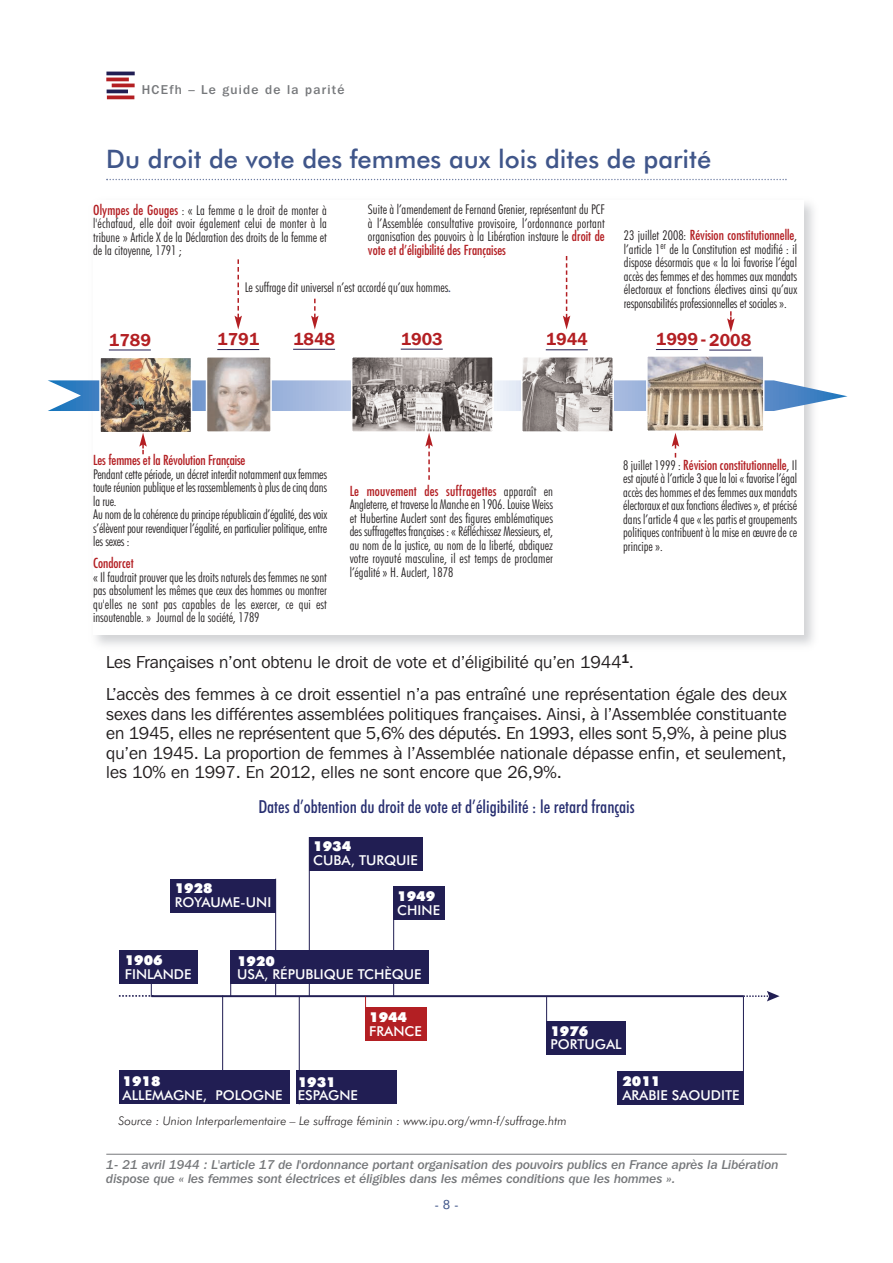
<style>
.page{position:relative;width:893px;height:1263px;background:#fff}
.page>*{position:absolute;margin:0;border:0;box-sizing:border-box;transform-origin:0 0}
.t1{font:500 25.5px "Futura BT";color:#40568a}
.t2{font:500 condensed 18px "Futura BT";color:#272e70}
.t3{font:17.25px/19.5px "Franklin Gothic IT Cby BT";color:#231f20}
.t4{font:600 17.25px "Franklin Gothic IT Cby BT";color:#b31f23}
.t5{font:500 13.65px "Futura BT";color:#fff}
.t6{font:900 13.65px "Futura BT";color:#fff}
.t7{font:300 condensed 13.5px/13.5px "Futura BT";letter-spacing:-.005em;color:#231f20;text-align:justify}
.t8{font:condensed 13.5px "Futura";color:#b31f23}
.t9{font:12.75px/13.5px "Franklin Gothic IT Cby BT Med Ital";color:#76787b}
.t10{font:500 12.75px "Franklin Gothic IT Cby BT";letter-spacing:.105em;color:#76787b}
.t11{font:12.75px "Futura BT";color:#40568a}
.t12{font:italic 300 12px "Futura BT";color:#231f20}
.s1{font-family:"Futura";font-weight:400;color:#b31f23}
.s2{font-family:"Futura";font-weight:400;color:#40568a}
.s3{font-family:"Futura BT";font-weight:300;color:#231f20}
</style>
<div class="page">
<svg style="left:106px;top:179px;width:681px;height:1px"></svg>
<svg style="left:107px;top:75px;width:27px;height:21px"></svg>
<hr style="left:106px;top:72px;width:29px;height:3px;background:#211e53">
<hr style="left:106px;top:78px;width:23px;height:3px;background:#b31f23">
<hr style="left:112px;top:84px;width:23px;height:3px;background:#b31f23">
<hr style="left:107px;top:90px;width:21px;height:3px;background:#211e53">
<hr style="left:107px;top:96px;width:27px;height:3px;background:#b31f23">
<svg style="left:48px;top:380px;width:799px;height:31px"></svg>
<img style="left:102px;top:360px;width:87px;height:70px">
<div style="left:99px;top:357px;width:93px;height:76px;border:2px solid #fff"></div>
<img style="left:524px;top:359px;width:87px;height:71px">
<div style="left:521px;top:356px;width:93px;height:77px;border:2px solid #fff"></div>
<img style="left:354px;top:359px;width:137px;height:71px">
<div style="left:351px;top:356px;width:143px;height:77px;border:2px solid #fff"></div>
<img style="left:209px;top:359px;width:60px;height:71px">
<div style="left:206px;top:356px;width:66px;height:77px;border:2px solid #fff"></div>
<hr style="left:109px;top:350px;width:42px;height:1px;background:#211e53">
<hr style="left:217px;top:349px;width:42px;height:1px;background:#211e53">
<hr style="left:401px;top:349px;width:42px;height:1px;background:#211e53">
<hr style="left:546px;top:350px;width:42px;height:1px;background:#211e53">
<hr style="left:656px;top:349px;width:42px;height:1px;background:#211e53">
<hr style="left:709px;top:350px;width:42px;height:1px;background:#211e53">
<hr style="left:293px;top:349px;width:42px;height:1px;background:#211e53">
<img style="left:649px;top:358px;width:112px;height:71px">
<div style="left:646px;top:355px;width:118px;height:77px;border:2px solid #fff"></div>
<svg style="left:234px;top:259px;width:8px;height:70px"></svg>
<svg style="left:563px;top:256px;width:7px;height:73px"></svg>
<svg style="left:727px;top:311px;width:8px;height:21px"></svg>
<svg style="left:139px;top:433px;width:8px;height:21px"></svg>
<svg style="left:672px;top:433px;width:7px;height:24px"></svg>
<svg style="left:425px;top:433px;width:8px;height:47px"></svg>
<svg style="left:311px;top:299px;width:8px;height:30px"></svg>
<hr style="left:106px;top:1154px;width:681px;height:1px;background:#76787b">
<hr style="left:151px;top:995px;width:593px;height:2px;background:#211e53">
<hr style="left:151px;top:953px;width:1px;height:44px;background:#211e53">
<hr style="left:230px;top:951px;width:1px;height:46px;background:#211e53">
<hr style="left:275px;top:879px;width:1px;height:117px;background:#211e53">
<hr style="left:222px;top:995px;width:1px;height:105px;background:#211e53">
<hr style="left:299px;top:997px;width:1px;height:107px;background:#211e53">
<hr style="left:309px;top:837px;width:1px;height:159px;background:#211e53">
<hr style="left:365px;top:997px;width:1px;height:43px;background:#b31f23">
<hr style="left:393px;top:886px;width:1px;height:110px;background:#211e53">
<hr style="left:546px;top:997px;width:1px;height:58px;background:#211e53">
<hr style="left:743px;top:997px;width:1px;height:107px;background:#211e53">
<svg style="left:743px;top:991px;width:36px;height:10px"></svg>
<svg style="left:119px;top:995px;width:36px;height:2px"></svg>
<div style="left:617px;top:1071px;width:127px;height:33px;background:#211e53"></div>
<div style="left:546px;top:1021px;width:80px;height:34px;background:#211e53"></div>
<div style="left:394px;top:886px;width:51px;height:33px;background:#211e53"></div>
<div style="left:365px;top:1007px;width:62px;height:33px;background:#b31f23"></div>
<div style="left:309px;top:837px;width:114px;height:33px;background:#211e53"></div>
<div style="left:296px;top:1071px;width:101px;height:33px;background:#211e53"></div>
<div style="left:170px;top:879px;width:106px;height:33px;background:#211e53"></div>
<div style="left:230px;top:951px;width:199px;height:33px;background:#211e53"></div>
<div style="left:120px;top:1070px;width:170px;height:33px;background:#211e53"></div>
<div style="left:119px;top:950px;width:78px;height:33px;background:#211e53"></div>
<p class="t10" style="left:142px;top:85px;width:204px">HCEfh – Le guide de la parité</p>
<h1 class="t1" style="left:106px;top:149px;width:606px">Du droit de vote des femmes aux lois dites de parité</h1>
<p class="t7" style="left:93px;top:204px;width:235px"><span class="s1">Olympes de Gouges</span> : « La femme a le droit de monter à l'échafaud, elle doit avoir également celui de monter à la tribune » Article X de la Déclaration des droits de la femme et de la citoyenne, 1791 ;</p>
<p class="t7" style="left:368px;top:204px;width:238px">Suite à l’amendement de Fernand Grenier, représentant du PCF à l’Assemblée consultative provisoire, l’ordonnance portant organisation des pouvoirs à la Libération instaure le <span class="s1">droit de</span></p>
<p class="t8" style="left:368px;top:243px;width:139px">vote et d’éligibilité des Françaises</p>
<p class="t7" style="left:245px;top:281px;width:208px">Le suffrage dit universel n’est accordé qu’aux hommes<span class="s2">.</span></p>
<p class="t8" style="left:624px;top:229px;width:175px"><span class="s3">23 juillet 2008:</span> Révision constitutionnelle<span class="s3">,</span></p>
<p class="t7" style="left:624px;top:243px;width:175px">l’article 1<sup>er</sup> de la Constitution est modifié : il dispose désormais que « la loi favorise l’égal accès des femmes et des hommes aux mandats électoraux et fonctions électives ainsi qu’aux responsabilités professionnelles et sociales ».</p>
<p class="t4" style="left:109px;top:333px;width:43px">1789</p>
<p class="t4" style="left:217px;top:333px;width:43px">1791</p>
<p class="t4" style="left:293px;top:333px;width:43px">1848</p>
<p class="t4" style="left:401px;top:333px;width:43px">1903</p>
<p class="t4" style="left:546px;top:333px;width:43px">1944</p>
<p class="t4" style="left:656px;top:333px;width:97px">1999 - 2008</p>
<p class="t8" style="left:93px;top:454px;width:154px">Les femmes et la Révolution Française</p>
<p class="t7" style="left:93px;top:468px;width:235px;text-align:left">Pendant cette période, un décret interdit notamment aux femmes touteréunionpubliqueet les rassemblementsàplusdecinqdans la rue.<br>Aunom delacohérenceduprinciperépublicaind’égalité,desvoix s’élèventpour revendiquer l’égalité, enparticulierpolitique,entre les sexes :</p>
<p class="t8" style="left:93px;top:557px;width:42px">Condorcet</p>
<p class="t7" style="left:93px;top:571px;width:235px">« Il faudrait prouver que les droits naturels des femmes ne sont pas absolument les mêmes que ceux des hommes ou montrer qu'elles ne sont pas capables de les exercer, ce qui est insoutenable. » Journal de la société, 1789</p>
<p class="t8" style="left:350px;top:485px;width:205px">Le mouvement des suffragettes <span class="s3">apparaît en</span></p>
<p class="t7" style="left:350px;top:499px;width:205px">Angleterre, et traverse la Manche en 1906. Louise Weiss et Hubertine Auclert sont des figures emblématiques des suffragettes françaises : « Réfléchissez Messieurs, et, au nom de la justice, au nom de la liberté, abdiquez votre royauté masculine, il est temps de proclamer l’égalité » H. Auclert, 1878</p>
<p class="t8" style="left:623px;top:459px;width:175px"><span class="s3">8 juillet 1999 :</span> Révision constitutionnelle<span class="s3">, Il</span></p>
<p class="t7" style="left:623px;top:473px;width:175px">est ajouté à l’article 3 que la loi « favorise l’égal accès des hommes et des femmes aux mandats électoraux et aux fonctions électives », et précisé dans l’article 4 que « les partis et groupements politiques contribuent à la mise en œuvre de ce principe ».</p>
<p class="t3" style="left:106px;top:648px;width:682px;line-height:32.2px">Les Françaises n’ont obtenu le droit de vote et d’éligibilité qu’en 1944<sup>1</sup>.<br>L’accès des femmes à ce droit essentiel n’a pas entraîné une représentation égale des deux</p>
<p class="t3" style="left:106px;top:706px;width:682px;text-align:justify">sexes dans les différentes assemblées politiques françaises. Ainsi, à l’Assemblée constituante en 1945, elles ne représentent que 5,6% des députés. En 1993, elles sont 5,9%, à peine plus qu’en 1945. La proportion de femmes à l’Assemblée nationale dépasse enfin, et seulement, les 10% en 1997. En 2012, elles ne sont encore que 26,9%.</p>
<h2 class="t2" style="left:258px;top:799px;width:378px">Dates d’obtention du droit de vote et d’éligibilité : le retard français</h2>
<p class="t6" style="left:175px;top:883px;width:39px">1928</p>
<p class="t5" style="left:175px;top:897px;width:98px">ROYAUME-UNI</p>
<p class="t6" style="left:313px;top:841px;width:39px">1934</p>
<p class="t5" style="left:313px;top:855px;width:106px">CUBA, TURQUIE</p>
<p class="t6" style="left:397px;top:891px;width:39px">1949</p>
<p class="t5" style="left:397px;top:904px;width:44px">CHINE</p>
<p class="t6" style="left:125px;top:955px;width:39px">1906</p>
<p class="t5" style="left:125px;top:969px;width:68px">FINLANDE</p>
<p class="t6" style="left:237px;top:955px;width:39px">1920</p>
<p class="t5" style="left:237px;top:969px;width:186px">USA, RÉPUBLIQUE TCHÈQUE</p>
<p class="t6" style="left:369px;top:1012px;width:39px">1944</p>
<p class="t5" style="left:369px;top:1025px;width:54px">FRANCE</p>
<p class="t6" style="left:123px;top:1076px;width:39px">1918</p>
<p class="t5" style="left:123px;top:1089px;width:161px">ALLEMAGNE, POLOGNE</p>
<p class="t6" style="left:298px;top:1076px;width:39px">1931</p>
<p class="t5" style="left:298px;top:1090px;width:62px">ESPAGNE</p>
<p class="t6" style="left:550px;top:1025px;width:39px">1976</p>
<p class="t5" style="left:550px;top:1039px;width:73px">PORTUGAL</p>
<p class="t6" style="left:622px;top:1076px;width:39px">2011</p>
<p class="t5" style="left:622px;top:1090px;width:119px">ARABIE SAOUDITE</p>
<p class="t12" style="left:119px;top:1114px;width:450px">Source : Union Interparlementaire – Le suffrage féminin : www.ipu.org/wmn-f/suffrage.htm</p>
<p class="t9" style="left:106px;top:1159px;width:674px">1- 21 avril 1944 : L'article 17 de l'ordonnance portant organisation des pouvoirs publics en France après la Libération dispose que « les femmes sont électrices et éligibles dans les mêmes conditions que les hommes ».</p>
<p class="t11" style="left:434px;top:1200px;width:26px">-8-</p>
</div>
